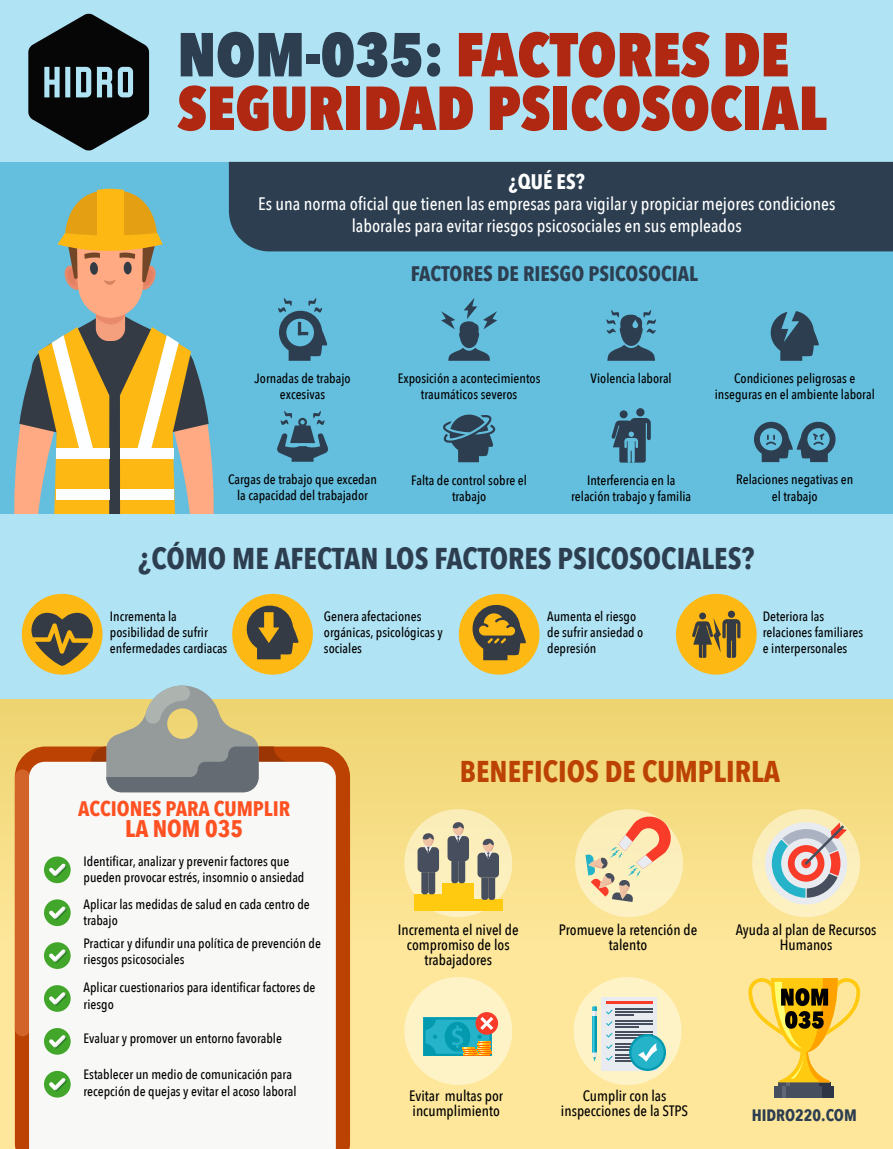
<style>
.page{position:relative;width:893px;height:1149px;background:#fff}
.page>*{position:absolute;margin:0;border:0;box-sizing:border-box;transform-origin:0 0}
.t1{font:800 61.35px/53.6px "Avenir Next Condensed";color:#b02712}
.t2{font:700 30px "Avenir Next Condensed";color:#2c3e50}
.t3{font:700 30px "Avenir Next Condensed";color:#bb4203}
.t4{font:700 24px "Avenir Next Condensed";color:#ff5122}
.t5{font:700 21px "Avenir Next Condensed";color:#2c3e50}
.t6{font:700 21px "Avenir Next Condensed";color:#ff5122}
.t7{font:700 21px "Avenir Next Condensed";color:#fff}
.t8{font:500 18px/21.6px "Avenir Next Condensed";color:#fff;text-align:center}
.t9{font:700 16.5px "Avenir Next Condensed";color:#2c3e50}
.t10{font:500 15px/15px "Avenir Next Condensed";color:#000;text-align:center}
.t11{font:500 13.5px/16.2px "Avenir Next Condensed";color:#000}
.s1{color:#2c3e50}
</style>
<div class="page">
<div style="left:0;top:0;width:893px;height:1148px;background:#b0e3f4"></div>
<div style="left:0;top:162px;width:893px;height:351px;background:#64bedd"></div>
<svg style="left:754px;top:421px;width:82px;height:41px"></svg>
<svg style="left:771px;top:311px;width:48px;height:49px"></svg>
<div style="left:636px;top:408px;width:8px;height:8px;background:#2c3e50;border-radius:50%"></div>
<div style="left:620px;top:410px;width:8px;height:8px;background:#2c3e50;border-radius:50%"></div>
<svg style="left:611px;top:418px;width:40px;height:44px"></svg>
<svg style="left:606px;top:310px;width:50px;height:50px"></svg>
<svg style="left:277px;top:410px;width:51px;height:51px"></svg>
<svg style="left:278px;top:298px;width:49px;height:62px"></svg>
<svg style="left:443px;top:414px;width:53px;height:48px"></svg>
<svg style="left:441px;top:298px;width:56px;height:62px"></svg>
<svg style="left:14px;top:189px;width:200px;height:324px"></svg>
<div style="left:229px;top:162px;width:664px;height:89px;background:#2c3e50"></div>
<div style="left:22px;top:593px;width:81px;height:81px;background:#fdb813;border-radius:50%"></div>
<svg style="left:31px;top:612px;width:62px;height:53px"></svg>
<div style="left:232px;top:593px;width:81px;height:81px;background:#fdb813;border-radius:50%"></div>
<svg style="left:244px;top:603px;width:55px;height:56px"></svg>
<div style="left:676px;top:593px;width:81px;height:81px;background:#fdb813;border-radius:50%"></div>
<svg style="left:692px;top:610px;width:48px;height:47px"></svg>
<div style="left:459px;top:593px;width:80px;height:81px;background:#fdb813;border-radius:50%"></div>
<svg style="left:470px;top:602px;width:56px;height:58px"></svg>
<div style="left:0;top:699px;width:893px;height:449px;background:linear-gradient(to bottom,#f1d778,#ffeba6)"></div>
<div style="left:404px;top:809px;width:108px;height:107px;background:#fbeebb;border-radius:50%"></div>
<div style="left:404px;top:976px;width:108px;height:108px;background:#fef3c7;border-radius:50%"></div>
<div style="left:574px;top:976px;width:107px;height:108px;background:#fef3c7;border-radius:50%"></div>
<div style="left:575px;top:809px;width:108px;height:107px;background:#fcf0bf;border-radius:50%"></div>
<div style="left:752px;top:809px;width:108px;height:107px;background:#fbefbe;border-radius:50%"></div>
<svg style="left:15px;top:746px;width:335px;height:402px;background:#bc4908"></svg>
<div style="left:15px;top:769px;width:15px;height:266px;background:#d2642a;border-radius:8px"></div>
<div style="left:29px;top:761px;width:307px;height:387px;background:#f8f8f7"></div>
<svg style="left:91px;top:685px;width:168px;height:107px;background:#a6a894"></svg>
<div style="left:44px;top:856px;width:27px;height:26px;background:#41a629;border-radius:50%"></div>
<svg style="left:49px;top:863px;width:18px;height:13px"></svg>
<div style="left:44px;top:899px;width:27px;height:26px;background:#41a629;border-radius:50%"></div>
<svg style="left:49px;top:906px;width:18px;height:13px"></svg>
<svg style="left:44px;top:941px;width:27px;height:27px"></svg>
<svg style="left:49px;top:948px;width:18px;height:14px"></svg>
<svg style="left:44px;top:984px;width:27px;height:27px"></svg>
<svg style="left:49px;top:991px;width:18px;height:14px"></svg>
<div style="left:44px;top:1027px;width:27px;height:27px;background:#41a629;border-radius:50%"></div>
<svg style="left:49px;top:1035px;width:18px;height:13px"></svg>
<div style="left:45px;top:1066px;width:191px;height:76px;background:#f8f8f7"></div>
<div style="left:443px;top:882px;width:31px;height:28px;background:#ffca10"></div>
<div style="left:474px;top:899px;width:29px;height:11px;background:#ffca10"></div>
<div style="left:414px;top:894px;width:29px;height:16px;background:#ffca10"></div>
<svg style="left:477px;top:838px;width:22px;height:61px"></svg>
<svg style="left:447px;top:822px;width:22px;height:60px"></svg>
<svg style="left:418px;top:833px;width:21px;height:61px"></svg>
<svg style="left:585px;top:814px;width:88px;height:87px"></svg>
<div style="left:765px;top:822px;width:82px;height:82px;background:#e8ebf0;border-radius:50%"></div>
<svg style="left:772px;top:822px;width:75px;height:75px"></svg>
<div style="left:601px;top:996px;width:56px;height:74px;background:#e8ebf0"></div>
<hr style="left:615px;top:1031px;width:37px;height:1px;background:#474e5d">
<hr style="left:615px;top:1022px;width:37px;height:1px;background:#474e5d">
<hr style="left:615px;top:1019px;width:37px;height:1px;background:#474e5d">
<hr style="left:615px;top:1011px;width:37px;height:1px;background:#474e5d">
<hr style="left:615px;top:1008px;width:37px;height:1px;background:#474e5d">
<svg style="left:606px;top:1009px;width:32px;height:17px"></svg>
<hr style="left:606px;top:1001px;width:46px;height:2px;background:#f93b2a">
<svg style="left:629px;top:1033px;width:37px;height:37px"></svg>
<div style="left:631px;top:1035px;width:33px;height:33px;background:#24b3c9;border-radius:50%"></div>
<svg style="left:606px;top:1032px;width:51px;height:29px"></svg>
<svg style="left:592px;top:1015px;width:4px;height:37px"></svg>
<hr style="left:596px;top:1015px;width:1px;height:37px;background:#0399af">
<svg style="left:592px;top:1006px;width:5px;height:9px"></svg>
<hr style="left:593px;top:1015px;width:1px;height:37px;background:#3dcce2">
<svg style="left:592px;top:1052px;width:5px;height:9px"></svg>
<svg style="left:475px;top:1011px;width:23px;height:23px"></svg>
<svg style="left:423px;top:1016px;width:70px;height:40px;background:#4ea2a0"></svg>
<div style="left:774px;top:1085px;width:60px;height:11px;background:#474e5d"></div>
<hr style="left:782px;top:1085px;width:4px;height:11px;background:#606776">
<div style="left:823px;top:1085px;width:11px;height:11px;background:#2e3544"></div>
<svg style="left:748px;top:977px;width:112px;height:108px;background:#e5c55e"></svg>
<svg style="left:28px;top:13px;width:121px;height:138px"></svg>
<h1 class="t1" style="left:177px;top:27px;width:651px"><span class="s1">NOM-035:</span> FACTORES DE<br>SEGURIDAD PSICOSOCIAL</h1>
<h3 class="t7" style="left:509px;top:168px;width:77px">¿QUÉ ES?</h3>
<h3 class="t8" style="left:258px;top:193px;width:579px">Es una norma oficial que tienen las empresas para vigilar y propiciar mejores condiciones laborales para evitar riesgos psicosociales en sus empleados</h3>
<h3 class="t5" style="left:411px;top:260px;width:289px">FACTORES DE RIESGO PSICOSOCIAL</h3>
<p class="t11" style="left:255px;top:370px;width:98px;text-align:center">Jornadas de trabajo excesivas</p>
<p class="t11" style="left:398px;top:370px;width:144px;text-align:center">Exposición a acontecimientos traumáticos severos</p>
<p class="t11" style="left:228px;top:471px;width:150px;text-align:center">Cargas de trabajo que excedan la capacidad del trabajador</p>
<p class="t11" style="left:411px;top:471px;width:117px;text-align:center">Falta de control sobre el trabajo</p>
<p class="t11" style="left:591px;top:370px;width:83px">Violencia laboral</p>
<p class="t11" style="left:715px;top:370px;width:162px;text-align:center">Condiciones peligrosas e inseguras en el ambiente laboral</p>
<p class="t11" style="left:571px;top:472px;width:122px;text-align:center">Interferencia en la relación trabajo y familia</p>
<p class="t11" style="left:736px;top:471px;width:118px;text-align:center">Relaciones negativas en el trabajo</p>
<h2 class="t2" style="left:139px;top:540px;width:617px">¿CÓMO ME AFECTAN LOS FACTORES PSICOSOCIALES?</h2>
<p class="t11" style="left:110px;top:607px;width:119px">Incrementa la posibilidad de sufrir enfermedades cardiacas</p>
<p class="t11" style="left:324px;top:607px;width:120px">Genera afectaciones orgánicas, psicológicas y sociales</p>
<p class="t11" style="left:763px;top:607px;width:102px">Deteriora las relaciones familiares e interpersonales</p>
<p class="t11" style="left:547px;top:607px;width:98px">Aumenta el riesgo de sufrir ansiedad o depresión</p>
<h3 class="t6" style="left:78px;top:795px;width:213px">ACCIONES PARA CUMPLIR</h3>
<h3 class="t4" style="left:125px;top:813px;width:119px">LA NOM 035</h3>
<p class="t11" style="left:84px;top:852px;width:222px">Identificar, analizar y prevenir factores que pueden provocar estrés, insomnio o ansiedad</p>
<p class="t11" style="left:84px;top:895px;width:228px">Aplicar las medidas de salud en cada centro de trabajo</p>
<p class="t11" style="left:84px;top:934px;width:239px">Practicar y difundir una política de prevención de riesgos psicosociales</p>
<p class="t11" style="left:84px;top:979px;width:233px">Aplicar cuestionarios para identificar factores de riesgo</p>
<p class="t11" style="left:84px;top:1030px;width:200px">Evaluar y promover un entorno favorable</p>
<p class="t11" style="left:84px;top:1066px;width:214px">Establecer un medio de comunicación para recepción de quejas y evitar el acoso laboral</p>
<h2 class="t3" style="left:460px;top:752px;width:322px">BENEFICIOS DE CUMPLIRLA</h2>
<p class="t10" style="left:398px;top:921px;width:122px">Incrementa el nivel de compromiso de los trabajadores</p>
<p class="t10" style="left:559px;top:921px;width:140px">Promueve la retención de talento</p>
<p class="t10" style="left:736px;top:921px;width:142px">Ayuda al plan de Recursos<br>Humanos</p>
<p class="t10" style="left:409px;top:1088px;width:96px;text-align:left">Evitar multas por incumplimiento</p>
<p class="t10" style="left:561px;top:1087px;width:129px">Cumplir con las inspecciones de la STPS</p>
<p class="t9" style="left:752px;top:1104px;width:107px">HIDRO220.COM</p>
</div>
